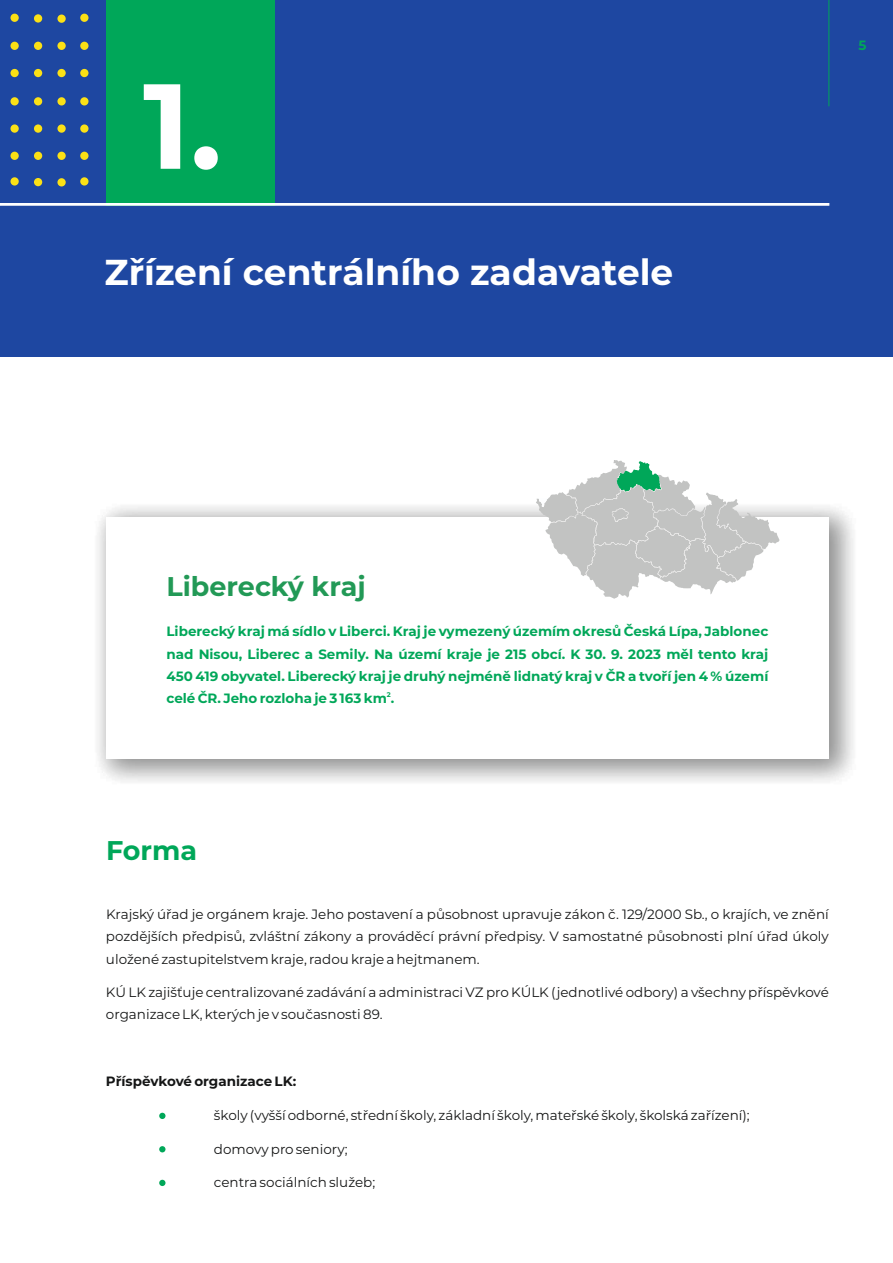
<style>
.page{position:relative;width:893px;height:1263px;background:#fff}
.page>*{position:absolute;margin:0;border:0;box-sizing:border-box;transform-origin:0 0}
.t1{font:700 120.6px "Montserrat";color:#fff}
.t2{font:700 36px "Montserrat";color:#fff}
.t3{font:700 27px "Montserrat";color:#229956}
.t4{font:700 27px "Montserrat";color:#00a759}
.t5{font:13.5px/22.4px "Montserrat";color:#151616;text-align:justify}
.t6{font:700 13.5px/22.4px "Montserrat";color:#00a759;text-align:justify}
.t7{font:700 13.5px "Montserrat";color:#151616}
.t8{font:700 6.75px "Montserrat";color:#00a759}
</style>
<div class="page">
<div style="left:77px;top:487px;width:795px;height:314px;background:#151616;opacity:.49"></div>
<div style="left:106px;top:517px;width:723px;height:242px;background:#fff"></div>
<div style="left:0;top:0;width:893px;height:356px;background:#1e47a1"></div>
<div style="left:106px;top:0;width:169px;height:205px;background:#00a759"></div>
<div style="left:34px;top:42px;width:8px;height:8px;background:#fbe116;border-radius:50%"></div>
<div style="left:57px;top:42px;width:9px;height:8px;background:#fbe116;border-radius:50%"></div>
<div style="left:10px;top:42px;width:9px;height:8px;background:#fbe116;border-radius:50%"></div>
<div style="left:34px;top:69px;width:8px;height:8px;background:#fbe116;border-radius:50%"></div>
<div style="left:57px;top:69px;width:9px;height:8px;background:#fbe116;border-radius:50%"></div>
<div style="left:10px;top:69px;width:9px;height:8px;background:#fbe116;border-radius:50%"></div>
<div style="left:34px;top:97px;width:8px;height:8px;background:#fbe116;border-radius:50%"></div>
<div style="left:57px;top:97px;width:9px;height:8px;background:#fbe116;border-radius:50%"></div>
<div style="left:10px;top:97px;width:9px;height:8px;background:#fbe116;border-radius:50%"></div>
<div style="left:34px;top:124px;width:8px;height:9px;background:#fbe116;border-radius:50%"></div>
<div style="left:57px;top:124px;width:9px;height:9px;background:#fbe116;border-radius:50%"></div>
<div style="left:10px;top:124px;width:9px;height:9px;background:#fbe116;border-radius:50%"></div>
<div style="left:34px;top:152px;width:8px;height:8px;background:#fbe116;border-radius:50%"></div>
<div style="left:57px;top:152px;width:9px;height:8px;background:#fbe116;border-radius:50%"></div>
<div style="left:10px;top:152px;width:9px;height:8px;background:#fbe116;border-radius:50%"></div>
<div style="left:57px;top:178px;width:9px;height:8px;background:#fbe116;border-radius:50%"></div>
<div style="left:34px;top:178px;width:8px;height:8px;background:#fbe116;border-radius:50%"></div>
<div style="left:10px;top:177px;width:9px;height:9px;background:#fbe116;border-radius:50%"></div>
<div style="left:57px;top:15px;width:9px;height:8px;background:#fbe116;border-radius:50%"></div>
<div style="left:34px;top:14px;width:8px;height:9px;background:#fbe116;border-radius:50%"></div>
<div style="left:10px;top:14px;width:9px;height:8px;background:#fbe116;border-radius:50%"></div>
<div style="left:80px;top:42px;width:9px;height:8px;background:#fbe116;border-radius:50%"></div>
<div style="left:80px;top:69px;width:9px;height:8px;background:#fbe116;border-radius:50%"></div>
<div style="left:80px;top:97px;width:9px;height:8px;background:#fbe116;border-radius:50%"></div>
<div style="left:80px;top:124px;width:9px;height:9px;background:#fbe116;border-radius:50%"></div>
<div style="left:80px;top:152px;width:9px;height:8px;background:#fbe116;border-radius:50%"></div>
<div style="left:80px;top:177px;width:9px;height:9px;background:#fbe116;border-radius:50%"></div>
<div style="left:80px;top:14px;width:9px;height:8px;background:#fbe116;border-radius:50%"></div>
<svg style="left:0;top:203px;width:830px;height:3px;background:#ebf1f5"></svg>
<svg style="left:159px;top:1113px;width:6px;height:6px"></svg>
<svg style="left:159px;top:1146px;width:6px;height:6px"></svg>
<hr style="left:828px;top:0;width:1px;height:106px;background:#00a759">
<svg style="left:536px;top:460px;width:243px;height:139px"></svg>
<svg style="left:159px;top:1180px;width:6px;height:6px"></svg>
<h1 class="t1" style="left:143px;top:52px;width:80px">1.</h1>
<h2 class="t2" style="left:105px;top:251px;width:570px">Zřízení centrálního zadavatele</h2>
<p class="t6" style="left:859px;top:34px;width:10px">5</p>
<h3 class="t3" style="left:166px;top:570px;width:201px">Liberecký kraj</h3>
<p class="t6" style="left:166px;top:620px;width:603px">Liberecký kraj má sídlo v Liberci. Kraj je vymezený územím okresů Česká Lípa, Jablonec nad Nisou, Liberec a Semily. Na území kraje je 215 obcí. K 30. 9. 2023 měl tento kraj 450 419 obyvatel. Liberecký kraj je druhý nejméně lidnatý kraj v ČR a tvoří jen 4 % území</p>
<p class="t8" style="left:387px;top:690px;width:5px">2</p>
<p class="t6" style="left:166px;top:687px;width:229px">celé ČR. Jeho rozloha je 3 163 km .</p>
<h3 class="t4" style="left:106px;top:834px;width:93px">Forma</h3>
<p class="t5" style="left:106px;top:903px;width:724px">Krajský úřad je orgánem kraje. Jeho postavení a působnost upravuje zákon č. 129/2000 Sb., o krajích, ve znění pozdějších předpisů, zvláštní zákony a prováděcí právní předpisy. V samostatné působnosti plní úřad úkoly uložené zastupitelstvem kraje, radou kraje a hejtmanem.</p>
<p class="t5" style="left:106px;top:981px;width:724px">KÚ LK zajišťuje centralizované zadávání a administraci VZ pro KÚLK (jednotlivé odbory) a všechny příspěvkové organizace LK, kterých je v současnosti 89.</p>
<p class="t7" style="left:106px;top:1073px;width:192px">Příspěvkové organizace LK:</p>
<p class="t5" style="left:214px;top:1104px;width:537px">školy (vyšší odborné, střední školy, základní školy, mateřské školy, školská zařízení);</p>
<p class="t5" style="left:214px;top:1137px;width:135px">domovy pro seniory;</p>
<p class="t5" style="left:214px;top:1171px;width:163px">centra sociálních služeb;</p>
</div>
